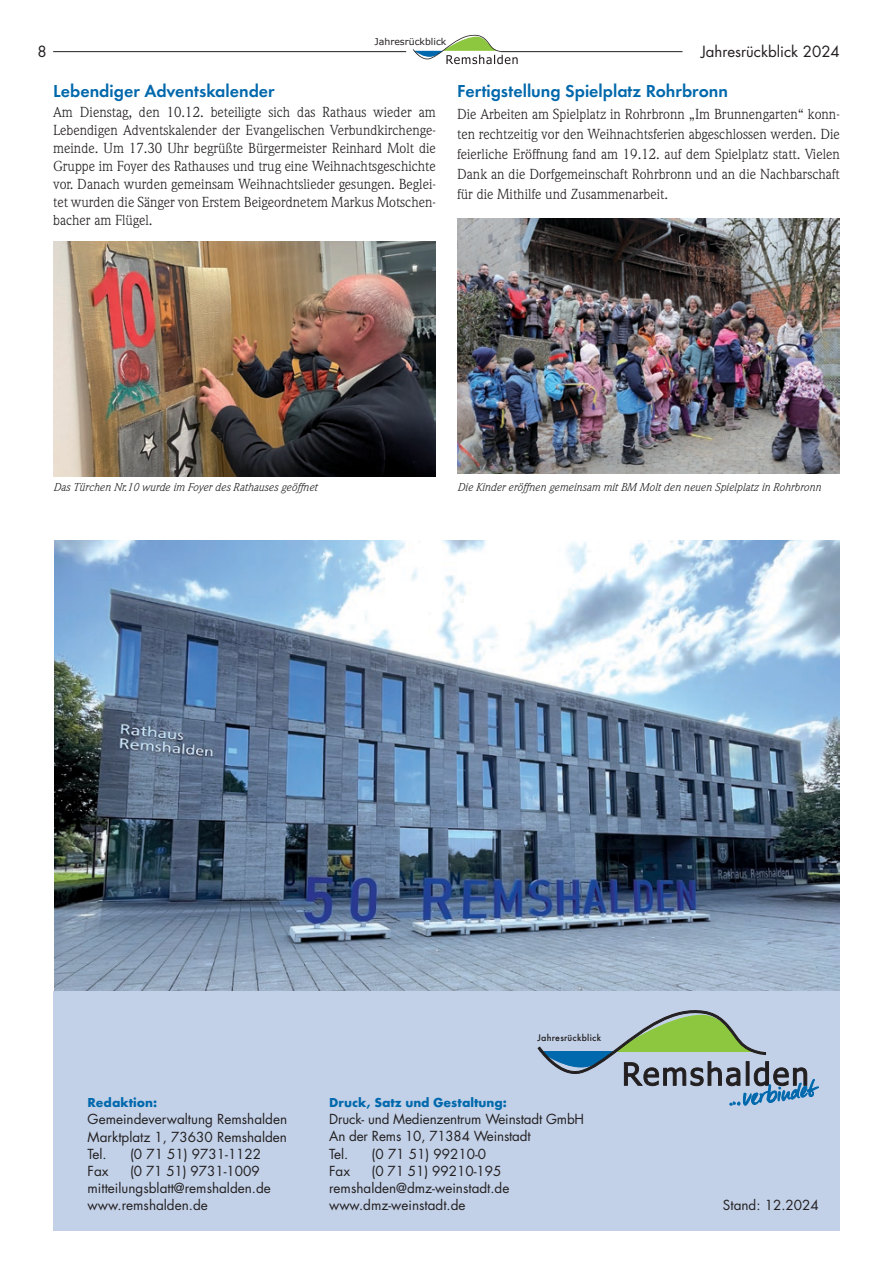
<style>
.page{position:relative;width:893px;height:1263px;background:#fff}
.page>*{position:absolute;margin:0;border:0;box-sizing:border-box;transform-origin:0 0}
.t1{font:600 18px "Futura T";color:#0068ac}
.t2{font:15px "Futura";color:#231f20}
.t3{font:14.25px/18.1px "Weidemann";color:#231f20;text-align:justify}
.t4{font:13.5px/17.1px "Futura";color:#231f20}
.t5{font:700 13.5px "Futura T";color:#0068ac}
.t6{font:italic 11.25px "Weidemann";color:#231f20}
.t7{font:500 9.9px "Futura T";letter-spacing:.02em;color:#231f20}
.t8{font:9.3px "Verdana";color:#231f20}
</style>
<div class="page">
<hr style="left:53px;top:51px;width:353px;height:1px;background:#231f20">
<hr style="left:501px;top:51px;width:181px;height:1px;background:#231f20">
<svg style="left:413px;top:34px;width:105px;height:30px"></svg>
<img style="left:54px;top:540px;width:786px;height:452px">
<img style="left:53px;top:241px;width:383px;height:235px">
<div style="left:53px;top:992px;width:787px;height:239px;background:#c2d1e8"></div>
<svg style="left:538px;top:1010px;width:280px;height:96px"></svg>
<img style="left:457px;top:218px;width:383px;height:255px">
<p class="t8" style="left:375px;top:35px;width:73px">Jahresrückblick</p>
<p class="t2" style="left:38px;top:41px;width:11px">8</p>
<p class="t2" style="left:701px;top:41px;width:140px">Jahresrückblick 2024</p>
<p class="t1" style="left:53px;top:80px;width:223px">Lebendiger Adventskalender</p>
<p class="t3" style="left:53px;top:103px;width:384px">Am Dienstag, den 10.12. beteiligte sich das Rathaus wieder am Lebendigen Adventskalender der Evangelischen Verbundkirchenge&shy;meinde. Um 17.30 Uhr begrüßte Bürgermeister Reinhard Molt die Gruppe im Foyer des Rathauses und trug eine Weihnachtsgeschichte vor. Danach wurden gemeinsam Weihnachtslieder gesungen. Beglei&shy;tet wurden die Sänger von Erstem Beigeordnetem Markus Motschen&shy;bacher am Flügel.</p>
<p class="t1" style="left:457px;top:80px;width:272px">Fertigstellung Spielplatz Rohrbronn</p>
<p class="t3" style="left:457px;top:104px;width:384px;line-height:20.1px">Die Arbeiten am Spielplatz in Rohrbronn „Im Brunnengarten“ konn&shy;ten rechtzeitig vor den Weihnachtsferien abgeschlossen werden. Die feierliche Eröffnung fand am 19.12. auf dem Spielplatz statt. Vielen Dank an die Dorfgemeinschaft Rohrbronn und an die Nachbarschaft für die Mithilfe und Zusammenarbeit.</p>
<p class="t6" style="left:53px;top:481px;width:266px">Das Türchen Nr.10 wurde im Foyer des Rathauses geöffnet</p>
<p class="t6" style="left:457px;top:481px;width:365px">Die Kinder eröffnen gemeinsam mit BM Molt den neuen Spielplatz in Rohrbronn</p>
<p class="t7" style="left:537px;top:1032px;width:65px">Jahresrückblick</p>
<p class="t5" style="left:88px;top:1095px;width:71px">Redaktion:</p>
<p class="t4" style="left:88px;top:1111px;width:201px;text-align:justify">Gemeindeverwaltung Remshalden Marktplatz 1, 73630 Remshalden Tel.</p>
<p class="t4" style="left:130px;top:1145px;width:133px">(0 71 51) 9731-1122</p>
<p class="t5" style="left:329px;top:1095px;width:179px">Druck, Satz und Gestaltung:</p>
<p class="t4" style="left:329px;top:1111px;width:257px">Druck- und Medienzentrum Weinstadt GmbH<br>An der Rems 10, 71384 Weinstadt<br>Tel.</p>
<p class="t4" style="left:372px;top:1145px;width:116px">(0 71 51) 99210-0</p>
<p class="t4" style="left:88px;top:1162px;width:185px;text-indent:43px">(0 71 51) 9731-1009 mitteilungsblatt@remshalden.de www.remshalden.de</p>
<p class="t4" style="left:88px;top:1162px;width:22px">Fax</p>
<p class="t4" style="left:329px;top:1162px;width:182px;text-indent:43px">(0 71 51) 99210-195 remshalden@dmz-weinstadt.de www.dmz-weinstadt.de</p>
<p class="t4" style="left:329px;top:1162px;width:22px">Fax</p>
<p class="t4" style="left:723px;top:1196px;width:97px">Stand: 12.2024</p>
</div>
